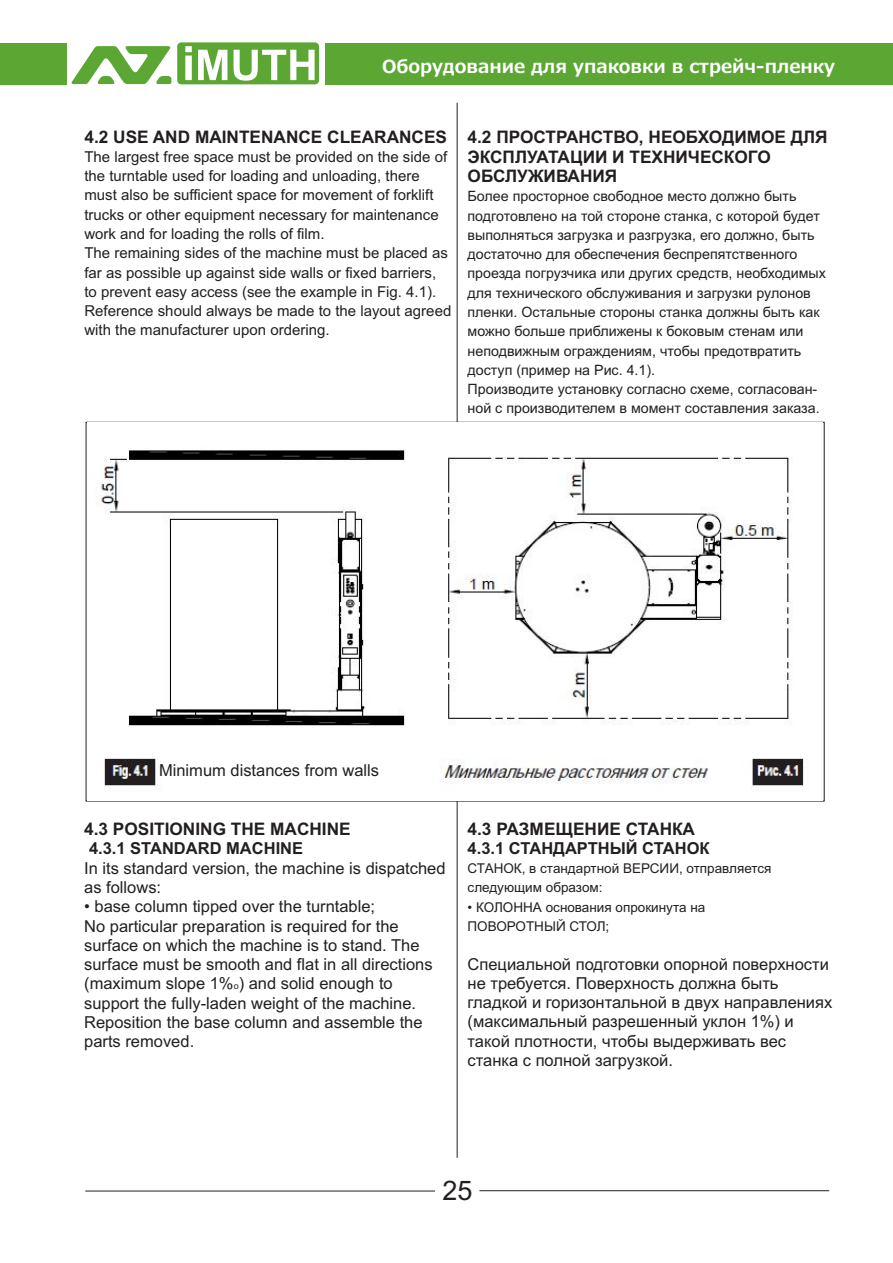
<style>
.page{position:relative;width:893px;height:1263px;background:#fff}
.page>*{position:absolute;margin:0;border:0;box-sizing:border-box;transform-origin:0 0}
.t1{font:27px "Arial";color:#231f20}
.t2{font:700 18px "Meiryo";color:#fff}
.t3{font:700 17.25px/19.2px "Arial";color:#231f20}
.t4{font:16.5px/19.2px "Arial";color:#231f20}
.t5{font:700 16.5px "Arial";color:#231f20}
.t6{font:15px/19.2px "Arial";color:#231f20}
.t7{font:14.25px/19.2px "Arial";color:#231f20}
.t8{font:13.5px/19.2px "Arial";color:#231f20}
.s1{font-size:9px}
</style>
<div class="page">
<svg style="left:71px;top:42px;width:248px;height:42px"></svg>
<div style="left:0;top:43px;width:67px;height:41px;background:#5ca633"></div>
<div style="left:325px;top:43px;width:568px;height:41px;background:#5ca633"></div>
<hr style="left:85px;top:1190px;width:350px;height:1px;background:#231f20">
<hr style="left:479px;top:1190px;width:350px;height:1px;background:#231f20">
<hr style="left:457px;top:103px;width:1px;height:1055px;background:#231f20">
<img style="left:98px;top:423px;width:706px;height:377px">
<p class="t2" style="left:382px;top:57px;width:455px">Оборудование для упаковки в стрейч-пленку</p>
<p class="t3" style="left:84px;top:129px;width:364px">4.2 USE AND MAINTENANCE CLEARANCES</p>
<p class="t6" style="left:84px;top:148px;width:368px">The largest free space must be provided on the side of the turntable used for loading and unloading, there must also be sufficient space for movement of forklift trucks or other equipment necessary for maintenance work and for loading the rolls of film.<br>The remaining sides of the machine must be placed as far as possible up against side walls or fixed barriers, to prevent easy access (see the example in Fig. 4.1).<br>Reference should always be made to the layout agreed with the manufacturer upon ordering.</p>
<p class="t3" style="left:468px;top:129px;width:362px">4.2 ПРОСТРАНСТВО, НЕОБХОДИМОЕ ДЛЯ<br>ЭКСПЛУАТАЦИИ И ТЕХНИЧЕСКОГО<br>ОБСЛУЖИВАНИЯ</p>
<p class="t7" style="left:468px;top:188px;width:360px">Более просторное свободное место должно быть подготовлено на той стороне станка, с которой будет выполняться загрузка и разгрузка, его должно, быть достаточно для обеспечения беспрепятственного проезда погрузчика или других средств, необходимых для технического обслуживания и загрузки рулонов пленки. Остальные стороны станка должны быть как можно больше приближены к боковым стенам или неподвижным ограждениям, чтобы предотвратить доступ (пример на Рис. 4.1).<br>Производите установку согласно схеме, согласован&shy;ной с производителем в момент составления заказа.</p>
<p class="t4" style="left:159px;top:762px;width:222px">Minimum distances from walls</p>
<p class="t3" style="left:84px;top:821px;width:268px">4.3 POSITIONING THE MACHINE</p>
<p class="t5" style="left:89px;top:842px;width:216px">4.3.1 STANDARD MACHINE</p>
<p class="t4" style="left:84px;top:860px;width:363px">In its standard version, the machine is dispatched as follows:</p>
<p class="t4" style="left:84px;top:898px;width:350px">• base column tipped over the turntable;<br>No particular preparation is required for the surface on which the machine is to stand. The surface must be smooth and flat in all directions (maximum slope 1%<span class="s1">o</span>) and solid enough to support the fully-laden weight of the machine.<br>Reposition the base column and assemble the parts removed.</p>
<p class="t3" style="left:468px;top:820px;width:229px">4.3 РАЗМЕЩЕНИЕ СТАНКА</p>
<p class="t5" style="left:468px;top:842px;width:243px">4.3.1 СТАНДАРТНЫЙ СТАНОК</p>
<p class="t8" style="left:468px;top:860px;width:305px">СТАНОК, в стандартной ВЕРСИИ, отправляется следующим образом:</p>
<p class="t8" style="left:468px;top:898px;width:239px">• КОЛОННА основания опрокинута на<br>ПОВОРОТНЫЙ СТОЛ;</p>
<p class="t4" style="left:468px;top:956px;width:366px">Специальной подготовки опорной поверхности не требуется. Поверхность должна быть гладкой и горизонтальной в двух направлениях (максимальный разрешенный уклон 1%) и такой плотности, чтобы выдерживать вес станка с полной загрузкой.</p>
<h1 class="t1" style="left:443px;top:1180px;width:32px">25</h1>
</div>
